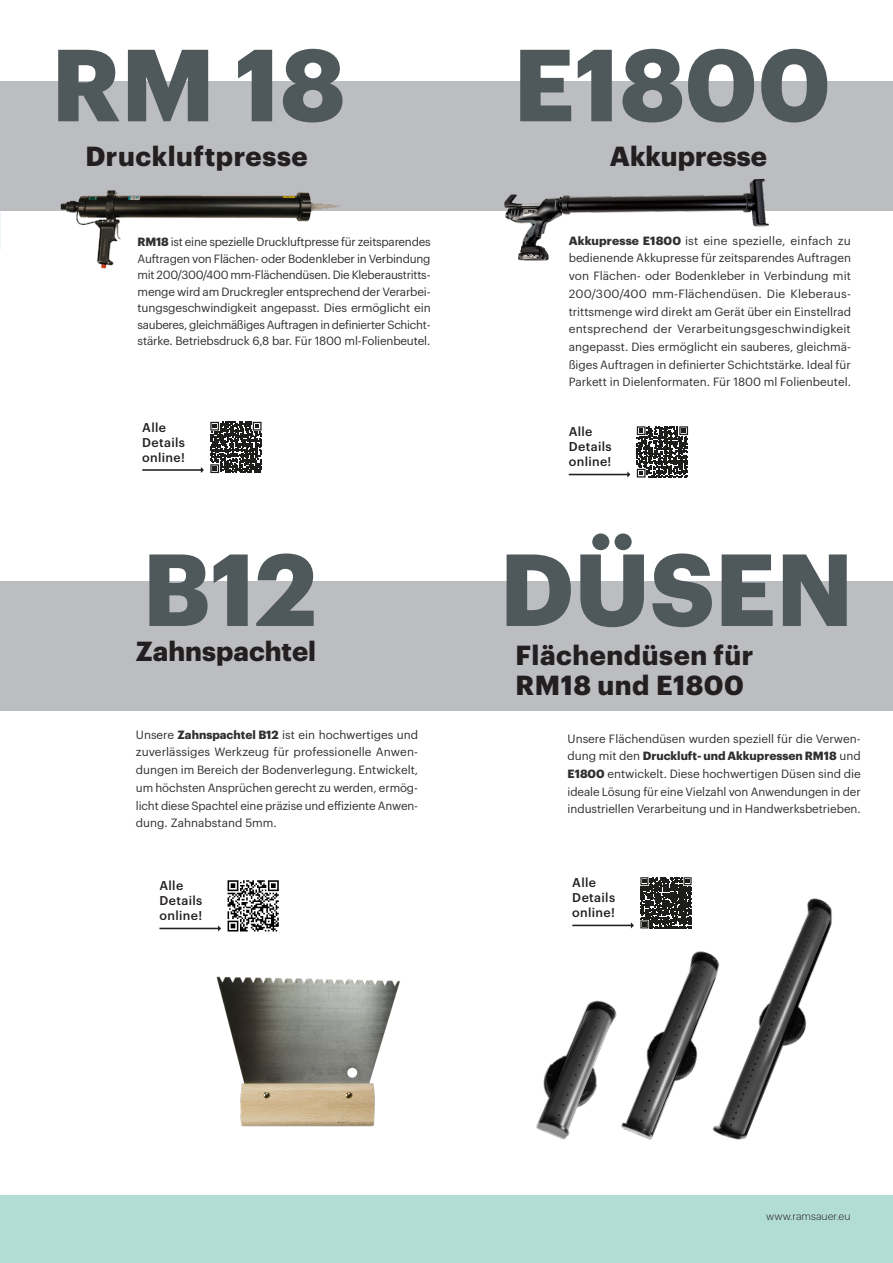
<style>
.page{position:relative;width:893px;height:1263px;background:#fff}
.page>*{position:absolute;margin:0;border:0;box-sizing:border-box;transform-origin:0 0}
.H2_PRODUKTE_schwarz{font:700 99.9px "Graphik";color:#4f595c}
.t1{font:700 27px/30px "Graphik";letter-spacing:.02em;color:#231f20}
.t2{font:700 27px "Graphik";color:#231f20}
.H2_PRODUKTE_SUBLINE_schwarz{font:500 12.45px/15px "Graphik";letter-spacing:.025em;color:#231f20}
.copy_PRODUKTE_block{font:11.7px/17.7px "Graphik";letter-spacing:-.005em;color:#312f30;text-align:justify}
.copy_PRODUKTE_block-2{font:300 10.5px "Graphik";color:#231f20}
.s1{font-weight:700}
</style>
<div class="page">
<div style="left:0;top:1195px;width:893px;height:68px;background:#b1ddd4"></div>
<div style="left:0;top:82px;width:893px;height:129px;background:#bcbdc0"></div>
<div style="left:0;top:581px;width:893px;height:129px;background:#bcbdc0"></div>
<hr style="left:142px;top:469px;width:60px;height:2px;background:#231f20">
<svg style="left:210px;top:422px;width:52px;height:51px"></svg>
<hr style="left:572px;top:925px;width:60px;height:1px;background:#231f20">
<svg style="left:631px;top:922px;width:3px;height:6px"></svg>
<svg style="left:640px;top:877px;width:52px;height:51px;background:#424241"></svg>
<hr style="left:569px;top:474px;width:59px;height:1px;background:#231f20">
<svg style="left:627px;top:471px;width:3px;height:7px"></svg>
<svg style="left:637px;top:426px;width:51px;height:52px"></svg>
<img style="left:60px;top:190px;width:280px;height:79px">
<img style="left:504px;top:178px;width:265px;height:83px">
<img style="left:536px;top:1000px;width:75px;height:140px">
<img style="left:611px;top:951px;width:93px;height:189px">
<img style="left:704px;top:898px;width:128px;height:242px">
<img style="left:216px;top:976px;width:185px;height:151px">
<hr style="left:159px;top:928px;width:60px;height:1px;background:#231f20">
<svg style="left:218px;top:925px;width:3px;height:6px"></svg>
<svg style="left:228px;top:880px;width:51px;height:51px"></svg>
<p class="H2_PRODUKTE_schwarz" style="left:51px;top:8px;width:296px">RM 18</p>
<p class="t1" style="left:85px;top:139px;width:224px">Druckluftpresse</p>
<p class="copy_PRODUKTE_block" style="left:138px;top:233px;width:295px;line-height:16.5px"><span class="s1">RM18</span> ist eine spezielle Druckluftpresse für zeitsparendes Auftragen von Flächen- oder Bodenkleber in Verbindung mit 200/300/400 mm-Flächendüsen. Die Kleberaustritts&shy;menge wird am Druckregler entsprechend der Verarbei&shy;tungsgeschwindigkeit angepasst. Dies ermöglicht ein sauberes, gleichmäßiges Auftragen in definierter Schicht&shy;stärke. Betriebsdruck 6,8 bar. Für 1800 ml-Folienbeutel.</p>
<p class="H2_PRODUKTE_SUBLINE_schwarz" style="left:142px;top:419px;width:44px">Alle<br>Details online!</p>
<p class="H2_PRODUKTE_schwarz" style="left:143px;top:512px;width:176px">B12</p>
<p class="t2" style="left:136px;top:630px;width:182px">Zahnspachtel</p>
<p class="copy_PRODUKTE_block" style="left:136px;top:725px;width:284px">Unsere <span class="s1">Zahnspachtel B12</span> ist ein hochwertiges und zuverlässiges Werkzeug für professionelle Anwen&shy;dungen im Bereich der Bodenverlegung. Entwickelt, um höchsten Ansprüchen gerecht zu werden, ermög&shy;licht diese Spachtel eine präzise und effiziente Anwen&shy;dung. Zahnabstand 5mm.</p>
<p class="H2_PRODUKTE_SUBLINE_schwarz" style="left:159px;top:877px;width:44px">Alle<br>Details online!</p>
<p class="H2_PRODUKTE_schwarz" style="left:513px;top:8px;width:319px">E1800</p>
<p class="t2" style="left:610px;top:135px;width:159px">Akkupresse</p>
<p class="copy_PRODUKTE_block" style="left:569px;top:231px;width:284px"><span class="s1">Akkupresse E1800</span> ist eine spezielle, einfach zu bedienende Akkupresse für zeitsparendes Auftragen von Flächen- oder Bodenkleber in Verbindung mit 200/300/400 mm-Flächendüsen. Die Kleberaus&shy;trittsmenge wird direkt am Gerät über ein Einstellrad entsprechend der Verarbeitungsgeschwindigkeit angepasst. Dies ermöglicht ein sauberes, gleichmä&shy;ßiges Auftragen in definierter Schichtstärke. Ideal für Parkett in Dielenformaten. Für 1800 ml Folienbeutel.</p>
<p class="H2_PRODUKTE_SUBLINE_schwarz" style="left:569px;top:423px;width:44px">Alle<br>Details online!</p>
<p class="H2_PRODUKTE_schwarz" style="left:500px;top:512px;width:355px">DÜSEN</p>
<p class="t1" style="left:515px;top:637px;width:240px">Flächendüsen für<br>RM18 und E1800</p>
<p class="copy_PRODUKTE_block" style="left:568px;top:728px;width:295px">Unsere Flächendüsen wurden speziell für die Verwen&shy;dung mit den <span class="s1">Druckluft- und Akkupressen RM18</span> und <span class="s1">E1800</span> entwickelt. Diese hochwertigen Düsen sind die ideale Lösung für eine Vielzahl von Anwendungen in der industriellen Verarbeitung und in Handwerksbetrieben.</p>
<p class="H2_PRODUKTE_SUBLINE_schwarz" style="left:572px;top:874px;width:44px">Alle<br>Details online!</p>
<p class="copy_PRODUKTE_block-2" style="left:766px;top:1209px;width:86px">www.ramsauer.eu</p>
</div>
